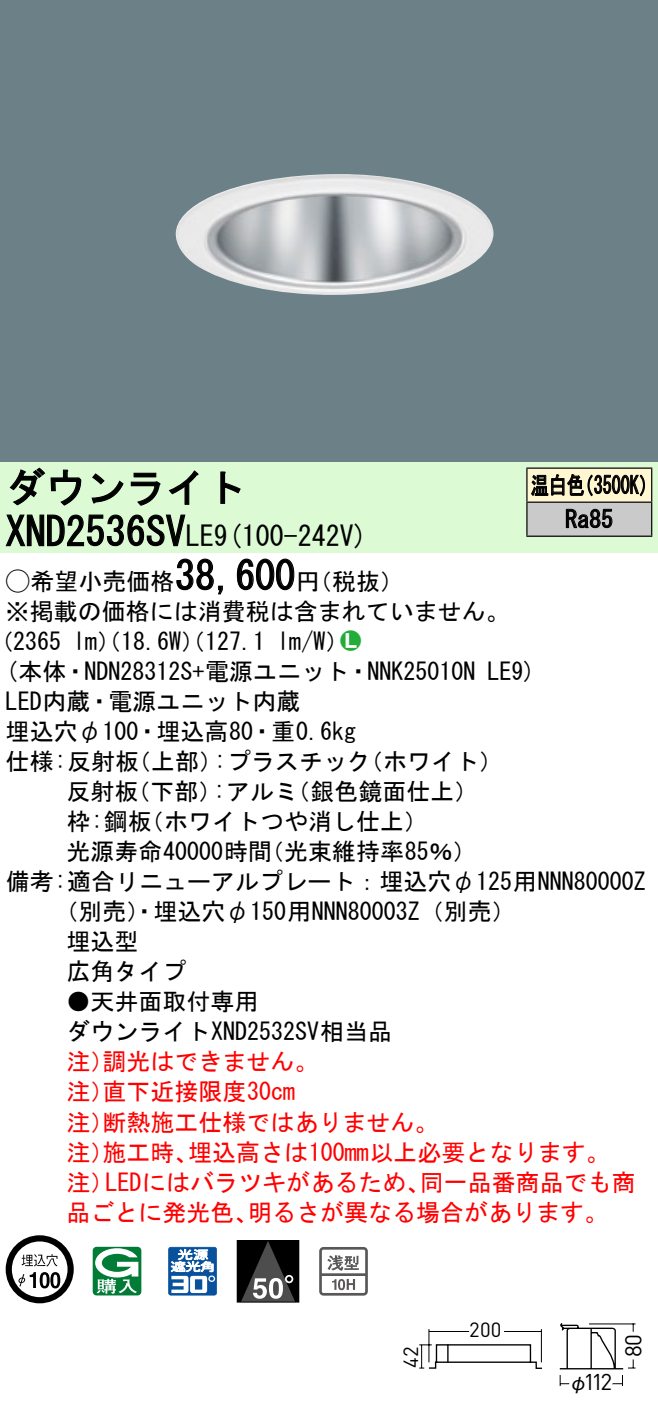
<style>
.page{position:relative;width:658px;height:1421px;background:#fff}
.page>*{position:absolute;margin:0;border:0;box-sizing:border-box;transform-origin:0 0}
.t1{font:40px "MS Gothic";color:#000}
.t2{font:28px "MS Gothic";color:#000}
.t3{font:24px/30.4px "MS Gothic";color:#000}
.t4{font:24px/30px "MS Gothic";color:#f00}
.t5{font:24px/34px "MS Gothic";color:#000;scale:.75 1}
.t6{font:24px "Ford Classification 1";color:#23ac38}
.t7{font:22.8px "DINOT";color:#000}
.t8{font:20.4px "DINOT";color:#000}
.t9{font:20px "Gothic BBB Pro Medium 90 pv RKSJ H";color:#000}
.s1{font-size:28px}
.s2{font-family:"Ford Classification 1"}
.s3{color:#fff}
</style>
<div class="page">
<div style="left:0;top:0;width:658px;height:462px;background:#6c8087"></div>
<img style="left:176px;top:174px;width:318px;height:121px">
<div style="left:0;top:462px;width:658px;height:90px;background:#dcfad4"></div>
<svg style="left:9px;top:467px;width:73px;height:39px"></svg>
<svg style="left:91px;top:473px;width:33px;height:30px"></svg>
<svg style="left:130px;top:472px;width:30px;height:34px"></svg>
<svg style="left:168px;top:470px;width:30px;height:35px"></svg>
<svg style="left:220px;top:471px;width:21px;height:33px"></svg>
<svg style="left:5px;top:514px;width:181px;height:32px"></svg>
<svg style="left:176px;top:558px;width:47px;height:37px"></svg>
<svg style="left:236px;top:558px;width:59px;height:32px"></svg>
<svg style="left:6px;top:1235px;width:68px;height:68px"></svg>
<svg style="left:40px;top:1271px;width:10px;height:17px"></svg>
<svg style="left:50px;top:1271px;width:10px;height:17px"></svg>
<svg style="left:93px;top:1246px;width:48px;height:49px"></svg>
<svg style="left:168px;top:1246px;width:49px;height:49px"></svg>
<div style="left:237px;top:1240px;width:62px;height:61px;background:#000"></div>
<svg style="left:242px;top:1241px;width:52px;height:59px"></svg>
<div style="left:237px;top:1239px;width:62px;height:63px;border:1px solid #000"></div>
<svg style="left:319px;top:1247px;width:49px;height:48px"></svg>
<div style="left:527px;top:468px;width:124px;height:34px;background:#fff6d2"></div>
<div style="left:527px;top:502px;width:124px;height:34px;background:#cacaca"></div>
<hr style="left:526px;top:467px;width:126px;height:2px;background:#000">
<hr style="left:526px;top:468px;width:1px;height:33px;background:#000">
<hr style="left:651px;top:468px;width:1px;height:33px;background:#000">
<hr style="left:526px;top:501px;width:126px;height:2px;background:#000">
<hr style="left:526px;top:502px;width:1px;height:33px;background:#000">
<hr style="left:651px;top:502px;width:1px;height:33px;background:#000">
<hr style="left:526px;top:535px;width:126px;height:2px;background:#000">
<svg style="left:531px;top:474px;width:114px;height:23px"></svg>
<svg style="left:565px;top:508px;width:47px;height:20px"></svg>
<svg style="left:559px;top:1323px;width:77px;height:64px"></svg>
<svg style="left:419px;top:1329px;width:123px;height:40px"></svg>
<h1 class="t1" style="left:6px;top:467px;width:242px">ダウンライト</h1>
<p class="t2" style="left:214px;top:522px;width:155px">(9 100-242 (V</p>
<h1 class="t1" style="left:6px;top:511px;width:210px">XND2536SV<span class="s1">LE</span></h1>
<h1 class="t1" style="left:175px;top:555px;width:121px">38,600</h1>
<p class="t3" style="left:6px;top:566px;width:505px"><span class="s2">A</span>希望小売価格<br>※掲載の価格には消費税は含まれていません。</p>
<p class="t6" style="left:340px;top:629px;width:22px">2<span class="s3">7</span></p>
<p class="t3" style="left:296px;top:566px;width:109px">（円税抜(</p>
<p class="t3" style="left:277px;top:626px;width:73px">l m (W/</p>
<p class="t3" style="left:-11px;top:626px;width:74px">（2365</p>
<p class="t3" style="left:73px;top:626px;width:193px">lm）（18.6 ）（W 127.1</p>
<p class="t5" style="left:565px;top:468px;width:65px;text-indent:-34px">温白色<br>Ra85</p>
<p class="t5" style="left:575px;top:468px;width:109px">（3500 (K</p>
<p class="t3" style="left:6px;top:656px;width:471px">(本体・NDN28312 +S 電源ユニット・NNK25010N</p>
<p class="t3" style="left:6px;top:686px;width:296px">LED内蔵・電源ユニット内蔵</p>
<p class="t3" style="left:6px;top:716px;width:352px">埋込穴φ100・埋込高80・重0.6kg</p>
<p class="t3" style="left:359px;top:746px;width:145px">（ホワイト(</p>
<p class="t3" style="left:487px;top:656px;width:50px">LE (9</p>
<p class="t3" style="left:214px;top:746px;width:158px">:プラスチック</p>
<p class="t3" style="left:6px;top:746px;width:135px">仕様:反射板</p>
<p class="t3" style="left:127px;top:746px;width:97px">（上部）</p>
<p class="t3" style="left:66px;top:776px;width:73px">反射板</p>
<p class="t3" style="left:126px;top:776px;width:97px">（下部）</p>
<p class="t3" style="left:213px;top:776px;width:86px">:アルミ</p>
<p class="t3" style="left:286px;top:776px;width:193px">（銀色鏡面仕上(</p>
<p class="t3" style="left:66px;top:806px;width:87px">枠:鋼板</p>
<p class="t3" style="left:140px;top:806px;width:289px">（ホワイトつや消し仕上(</p>
<p class="t3" style="left:66px;top:836px;width:207px">光源寿命40000時間</p>
<p class="t3" style="left:6px;top:866px;width:641px">備考:適合リニューアルプレート：埋込穴φ125用NNN80000Z</p>
<p class="t3" style="left:54px;top:896px;width:463px">（別売）・埋込穴φ150用NNN80003 （Z 別売(</p>
<p class="t3" style="left:66px;top:926px;width:74px">埋込型</p>
<p class="t3" style="left:66px;top:956px;width:121px">広角タイプ</p>
<p class="t3" style="left:66px;top:986px;width:327px">●天井面取付専用<br>ダウンライトXND2532SV相当品</p>
<p class="t4" style="left:102px;top:1046px;width:217px">調光はできません。</p>
<p class="t3" style="left:260px;top:836px;width:218px">（光束維持率85％(</p>
<p class="t4" style="left:102px;top:1046px;width:194px;text-indent:-36px">注）<br>直下近接限度30cm</p>
<p class="t4" style="left:102px;top:1076px;width:337px;text-indent:-36px">注）<br>断熱施工仕様ではありません。</p>
<p class="t4" style="left:66px;top:1106px;width:49px">注）</p>
<p class="t4" style="left:188px;top:1136px;width:423px">埋込高さは100mm以上必要となります。</p>
<p class="t4" style="left:102px;top:1136px;width:97px">施工時、</p>
<p class="t4" style="left:66px;top:1136px;width:49px">注）</p>
<p class="t4" style="left:66px;top:1166px;width:49px">注）</p>
<p class="t4" style="left:105px;top:1166px;width:326px">LEDにはバラツキがあるため、</p>
<p class="t4" style="left:420px;top:1166px;width:217px">同一品番商品でも商</p>
<p class="t4" style="left:66px;top:1196px;width:194px">品ごとに発光色、</p>
<p class="t4" style="left:248px;top:1196px;width:362px">明るさが異なる場合があります。</p>
<p class="t8" style="left:397px;top:1367px;width:23px;rotate:-90deg">42</p>
<p class="t8" style="left:469px;top:1315px;width:34px">200</p>
<p class="t7" style="left:583px;top:1366px;width:30px">112</p>
<p class="t9" style="left:568px;top:1365px;width:21px">φ</p>
<p class="t7" style="left:617px;top:1357px;width:25px;rotate:-90deg">80</p>
</div>
